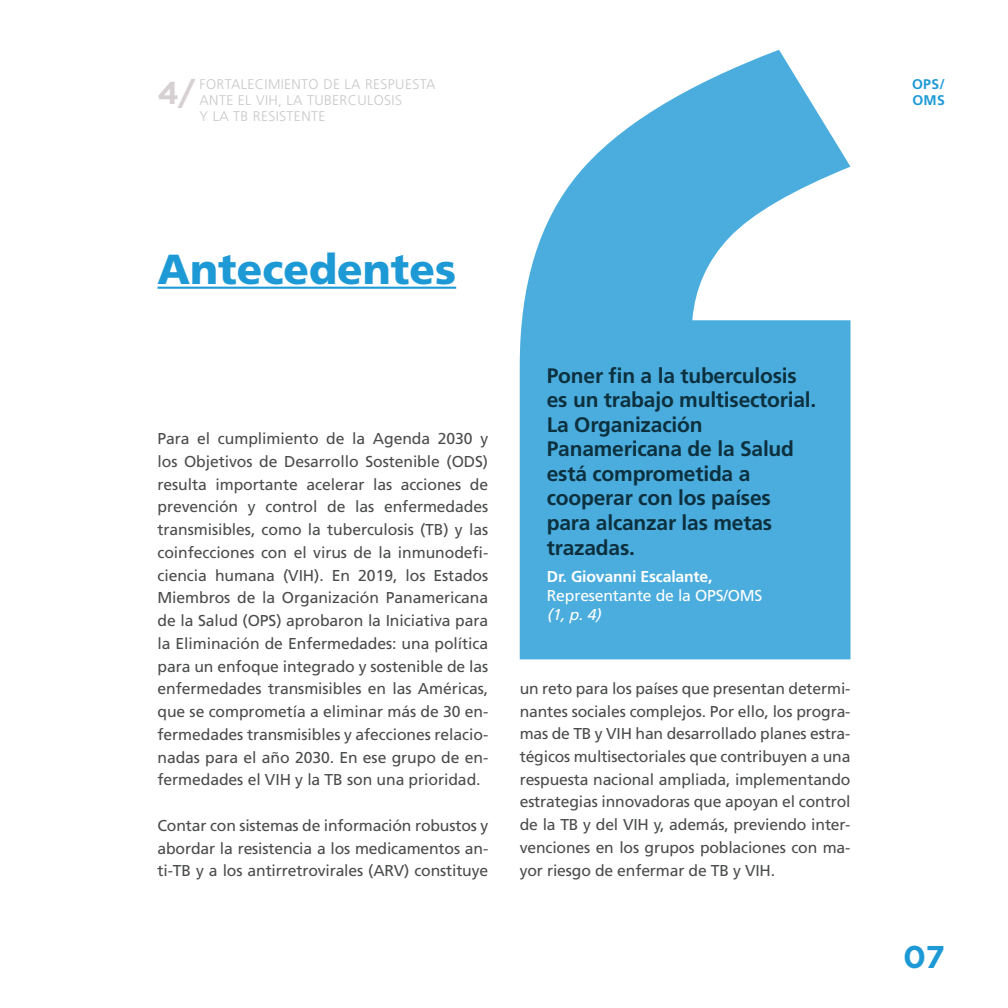
<style>
.page{position:relative;width:1008px;height:1008px;background:#fff}
.page>*{position:absolute;margin:0;border:0;box-sizing:border-box;transform-origin:0 0}
.t1{font:900 42px "Frutiger LT Std";color:#1d99d6}
.t2{font:700 31.5px "Gotham";color:#d7d0d2}
.t3{font:700 31.5px "Gotham";color:#1d99d6}
.t4{font:700 21px/24.5px "Frutiger LT Std";letter-spacing:-.01em;color:#0d303e}
.t5{font:15.75px/22.8px "Frutiger LT Std";letter-spacing:-.01em;color:#4b4c4d;text-align:justify}
.t6{font:15.75px "Frutiger LT Std";letter-spacing:-.01em;color:#fff}
.t7{font:700 15.75px "Frutiger LT Std";letter-spacing:-.01em;color:#fff}
.t8{font:italic 15.75px "Frutiger LT Std";color:#fff}
.t9{font:300 14px/15.8px "Frutiger LT Std";letter-spacing:.025em;color:#c7c8ca}
.t10{font:700 14px/15.8px "Frutiger LT Std";letter-spacing:.025em;color:#1d99d6}
</style>
<div class="page">
<hr style="left:158px;top:287px;width:298px;height:2px;background:#1d99d6">
<svg style="left:520px;top:50px;width:330px;height:609px;fill:#4aadde"></svg>
<h2 class="t2" style="left:158px;top:72px;width:39px">4/</h2>
<p class="t9" style="left:200px;top:77px;width:237px">FORTALECIMIENTO DE LA RESPUESTA<br>ANTE EL VIH, LA TUBERCULOSIS<br>Y LA TB RESISTENTE</p>
<h1 class="t1" style="left:158px;top:243px;width:300px">Antecedentes</h1>
<p class="t5" style="left:158px;top:427px;width:332px">Para el cumplimiento de la Agenda 2030 y los Objetivos de Desarrollo Sostenible (ODS) resulta importante acelerar las acciones de prevención y control de las enfermedades transmisibles, como la tuberculosis (TB) y las coinfecciones con el virus de la inmunodefi&shy;ciencia humana (VIH). En 2019, los Estados Miembros de la Organización Panamericana de la Salud (OPS) aprobaron la Iniciativa para la Eliminación de Enfermedades: una política para un enfoque integrado y sostenible de las enfermedades transmisibles en las Américas, que se comprometía a eliminar más de 30 en&shy;fermedades transmisibles y afecciones relacio&shy;nadas para el año 2030. En ese grupo de en&shy;fermedades el VIH y la TB son una prioridad.</p>
<p class="t5" style="left:158px;top:814px;width:332px">Contar con sistemas de información robustos y abordar la resistencia a los medicamentos an&shy;ti-TB y a los antirretrovirales (ARV) constituye</p>
<h3 class="t4" style="left:547px;top:364px;width:271px">Poner fin a la tuberculosis es un trabajo multisectorial.<br>La Organización<br>Panamericana de la Salud está comprometida a cooperar con los países para alcanzar las metas trazadas.</h3>
<p class="t7" style="left:547px;top:567px;width:167px">Dr. Giovanni Escalante,</p>
<p class="t6" style="left:547px;top:586px;width:217px">Representante de la OPS/OMS</p>
<p class="t8" style="left:547px;top:605px;width:60px">(1,p.4)</p>
<p class="t5" style="left:520px;top:677px;width:332px">un reto para los países que presentan determi&shy;nantes sociales complejos. Por ello, los progra&shy;mas de TB y VIH han desarrollado planes estra&shy;tégicos multisectoriales que contribuyen a una respuesta nacional ampliada, implementando estrategias innovadoras que apoyan el control de la TB y del VIH y, además, previendo inter&shy;venciones en los grupos poblaciones con ma&shy;yor riesgo de enfermar de TB y VIH.</p>
<p class="t10" style="left:912px;top:77px;width:34px">ops/ oms</p>
<h2 class="t3" style="left:903px;top:936px;width:43px">07</h2>
</div>
